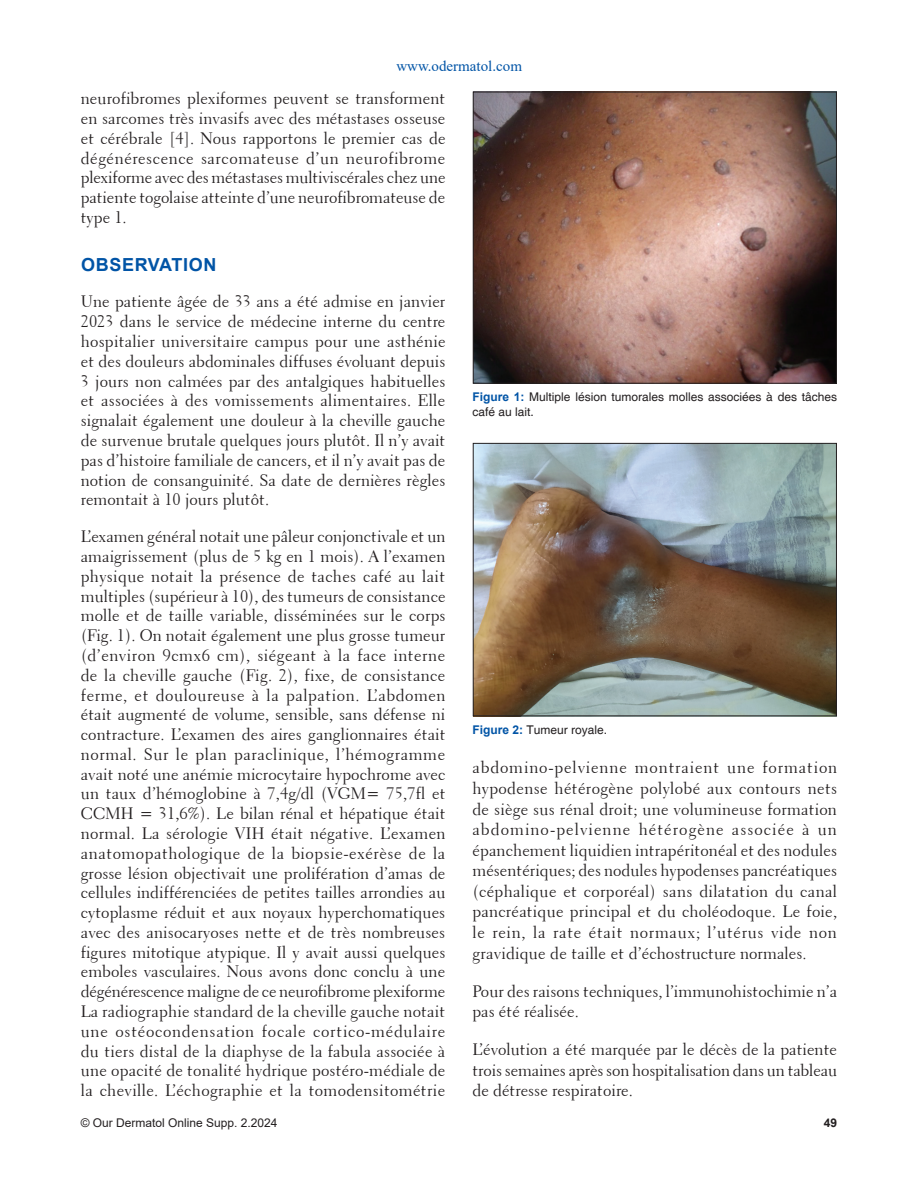
<style>
.page{position:relative;width:918px;height:1188px;background:#fff}
.page>*{position:absolute;margin:0;border:0;box-sizing:border-box;transform-origin:0 0}
.t1{font:700 18px "Helvetica";letter-spacing:.035em;color:#0154a6}
.TX{font:16.5px/19.8px "Transitional 521 BT Roman A";color:#231f20;text-align:justify}
.t2{font:15px "Times New Roman";color:#0154a6}
.FGC{font:12px/15px "Helvetica";color:#231f20}
.t3{font:12px "Arial";color:#231f20}
.t4{font:700 12px "Arial";color:#231f20}
.s1{font-weight:700;color:#0154a6}
</style>
<div class="page">
<img style="left:475px;top:445px;width:360px;height:269px">
<div style="left:473px;top:443px;width:364px;height:273px;border:1px solid #231f20"></div>
<img style="left:475px;top:94px;width:360px;height:287px">
<div style="left:473px;top:92px;width:364px;height:291px;border:1px solid #231f20"></div>
<p class="t2" style="left:396px;top:55px;width:127px">www.odermatol.com</p>
<p class="TX" style="left:81px;top:89px;width:366px">neurofibromes plexiformes peuvent se transforment en sarcomes très invasifs avec des métastases osseuse et cérébrale [4]. Nous rapportons le premier cas de dégénérescence sarcomateuse d’un neurofibrome plexiforme avec des métastases multiviscérales chez une patiente togolaise atteinte d’une neurofibromateuse de type 1.</p>
<h1 class="t1" style="left:81px;top:252px;width:137px">OBSERVATION</h1>
<p class="TX" style="left:81px;top:292px;width:366px">Une patiente âgée de 33 ans a été admise en janvier 2023 dans le service de médecine interne du centre hospitalier universitaire campus pour une asthénie et des douleurs abdominales diffuses évoluant depuis 3 jours non calmées par des antalgiques habituelles et associées à des vomissements alimentaires. Elle signalait également une douleur à la cheville gauche de survenue brutale quelques jours plutôt. Il n’y avait pas d’histoire familiale de cancers, et il n’y avait pas de notion de consanguinité. Sa date de dernières règles remontait à 10 jours plutôt.</p>
<p class="TX" style="left:81px;top:527px;width:366px">L’examen général notait une pâleur conjonctivale et un amaigrissement (plus de 5 kg en 1 mois). A l’examen physique notait la présence de taches café au lait multiples (supérieur à 10), des tumeurs de consistance molle et de taille variable, disséminées sur le corps (Fig. 1). On notait également une plus grosse tumeur (d’environ 9cmx6 cm), siégeant à la face interne de la cheville gauche (Fig. 2), fixe, de consistance ferme, et douloureuse à la palpation. L’abdomen était augmenté de volume, sensible, sans défense ni contracture. L’examen des aires ganglionnaires était normal. Sur le plan paraclinique, l’hémogramme avait noté une anémie microcytaire hypochrome avec un taux d’hémoglobine à 7,4g/dl (VGM= 75,7fl et CCMH = 31,6%). Le bilan rénal et hépatique était normal. La sérologie VIH était négative. L’examen anatomopathologique de la biopsie-exérèse de la grosse lésion objectivait une prolifération d’amas de cellules indifférenciées de petites tailles arrondies au cytoplasme réduit et aux noyaux hyperchomatiques avec des anisocaryoses nette et de très nombreuses figures mitotique atypique. Il y avait aussi quelques emboles vasculaires. Nous avons donc conclu à une dégénérescence maligne de ce neurofibrome plexiforme La radiographie standard de la cheville gauche notait une ostéocondensation focale cortico-médulaire du tiers distal de la diaphyse de la fabula associée à une opacité de tonalité hydrique postéro-médiale de la cheville. L’échographie et la tomodensitométrie</p>
<p class="FGC" style="left:472px;top:390px;width:366px"><span class="s1">Figure 1:</span> Multiple lésion tumorales molles associées à des tâches café au lait.</p>
<p class="FGC" style="left:472px;top:723px;width:136px"><span class="s1">Figure 2:</span> Tumeur royale.</p>
<p class="TX" style="left:472px;top:758px;width:366px;line-height:20.5px">abdomino-pelvienne montraient une formation hypodense hétérogène polylobé aux contours nets de siège sus rénal droit; une volumineuse formation abdomino-pelvienne hétérogène associée à un épanchement liquidien intrapéritonéal et des nodules mésentériques; des nodules hypodenses pancréatiques (céphalique et corporéal) sans dilatation du canal pancréatique principal et du choléodoque. Le foie, le rein, la rate était normaux; l’utérus vide non gravidique de taille et d’échostructure normales.</p>
<p class="TX" style="left:472px;top:981px;width:366px;line-height:20.5px">Pour des raisons techniques, l’immunohistochimie n’a pas été réalisée.</p>
<p class="TX" style="left:472px;top:1039px;width:366px;line-height:20.5px">L’évolution a été marquée par le décès de la patiente trois semaines après son hospitalisation dans un tableau de détresse respiratoire.</p>
<p class="t3" style="left:81px;top:1114px;width:198px">© Our Dermatol Online Supp. 2.2024</p>
<p class="t4" style="left:824px;top:1114px;width:15px">49</p>
</div>
